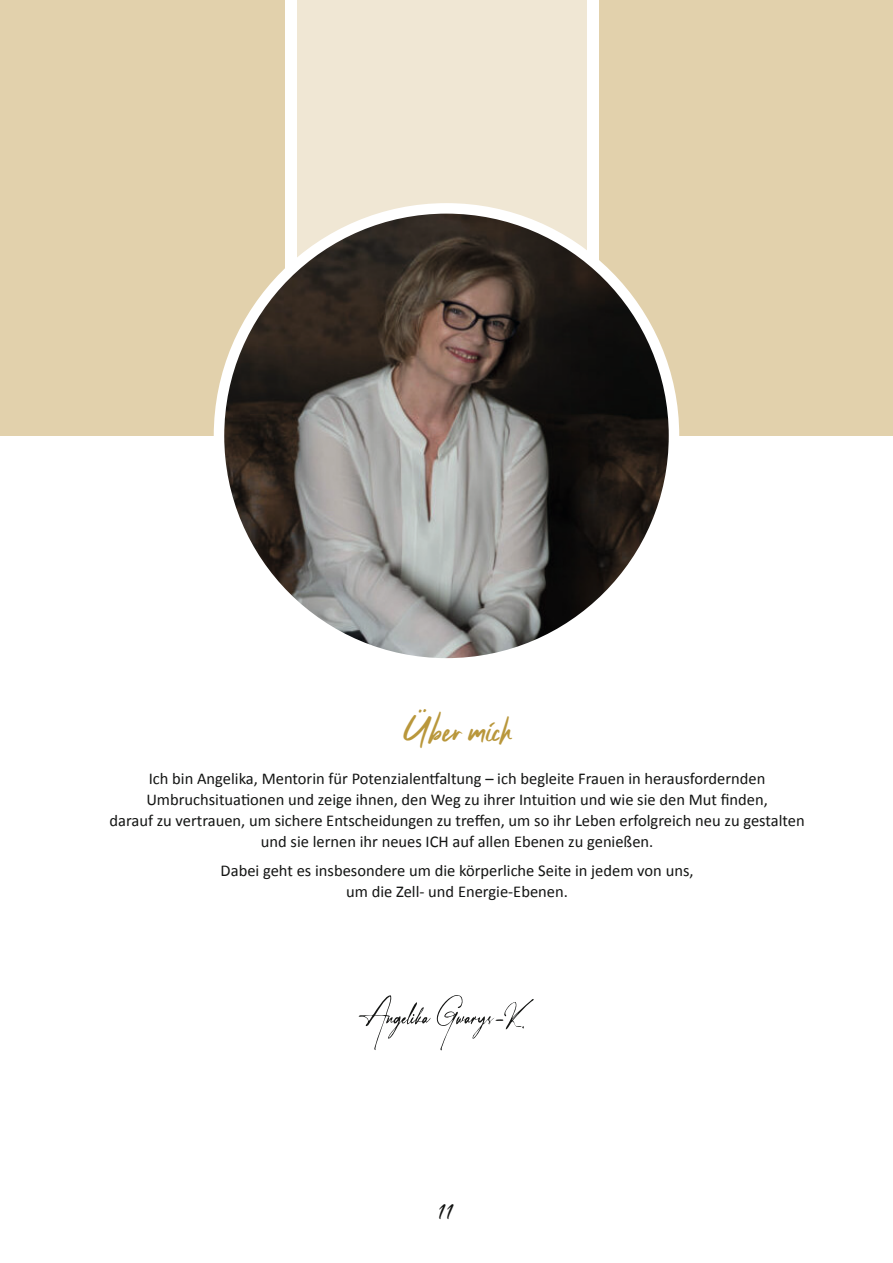
<style>
.page{position:relative;width:893px;height:1263px;background:#fff}
.page>*{position:absolute;margin:0;border:0;box-sizing:border-box;transform-origin:0 0}
.t1{font:33px "Clattering";color:#b9973b}
.t2{font:18px "Clattering";color:#131413}
.t3{font:16.5px/21px "Calibri";color:#131413;text-align:center}
</style>
<div class="page">
<svg style="left:359px;top:995px;width:175px;height:55px"></svg>
<div style="left:0;top:0;width:285px;height:436px;background:#e2d1ac"></div>
<div style="left:298px;top:0;width:289px;height:366px;background:#f0e7d4"></div>
<div style="left:600px;top:0;width:293px;height:436px;background:#e2d1ac"></div>
<img style="left:219px;top:208px;width:455px;height:455px;border-radius:227px">
<h1 class="t1" style="left:403px;top:710px;width:110px">Über mich</h1>
<p class="t3" style="left:109px;top:768px;width:697px">Ich bin Angelika, Mentorin für Potenzialentfaltung – ich begleite Frauen in herausfordernden Umbruchsituationen und zeige ihnen, den Weg zu ihrer Intuition und wie sie den Mut finden,<br>darauf zu vertrauen, um sichere Entscheidungen zu treffen, um so ihr Leben erfolgreich neu zu gestalten und sie lernen ihr neues ICH auf allen Ebenen zu genießen.</p>
<p class="t3" style="left:221px;top:860px;width:474px">Dabei geht es insbesondere um die körperliche Seite in jedem von uns, um die Zell- und Energie-Ebenen.</p>
<p class="t2" style="left:438px;top:1202px;width:18px">11</p>
</div>
